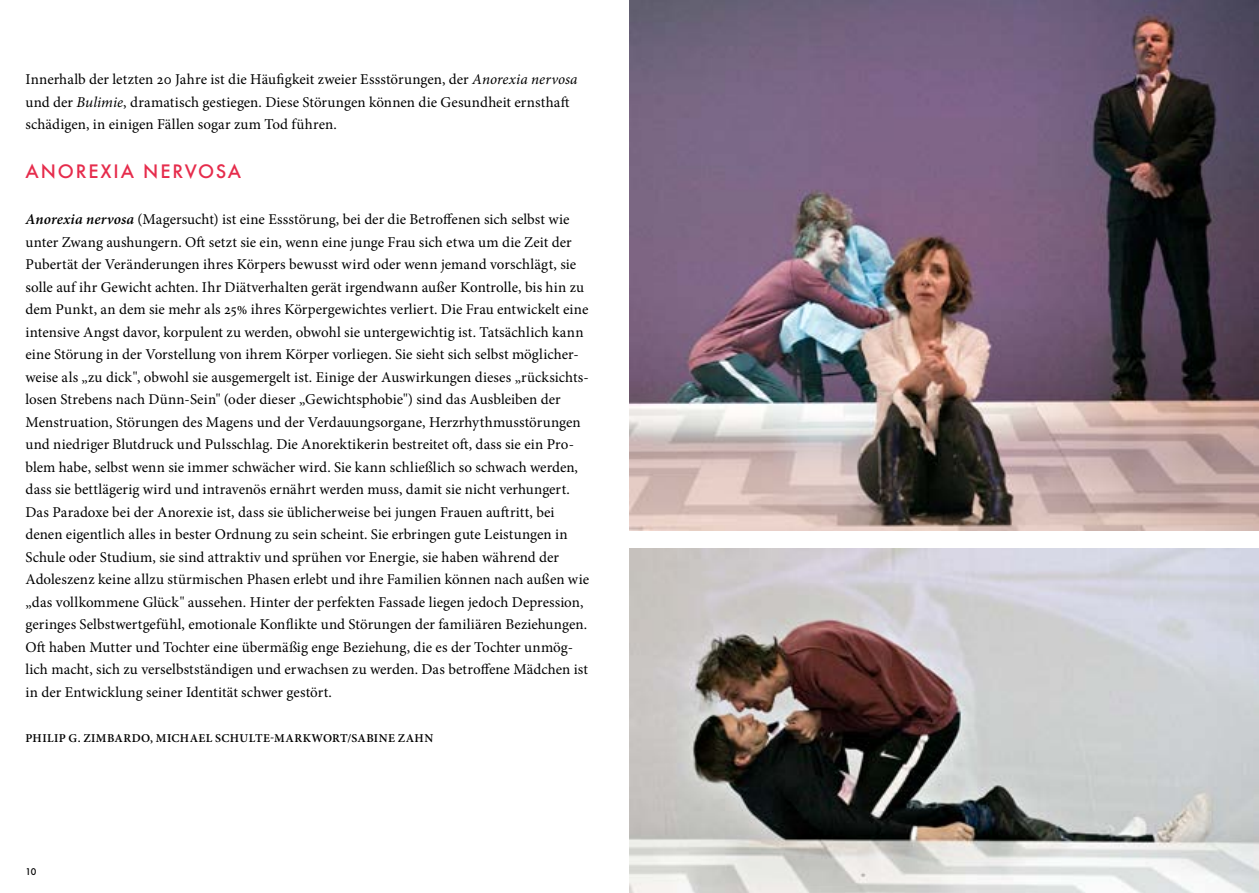
<style>
.page{position:relative;width:1259px;height:893px;background:#fff}
.page>*{position:absolute;margin:0;border:0;box-sizing:border-box;transform-origin:0 0}
.t1{font:500 18px "Futura";letter-spacing:.105em;color:#e62c4c}
.t2{font:15px/22.5px "Minion Pro";color:#000}
.t3{font:600 12px "Minion Pro";letter-spacing:.035em;color:#000}
.t4{font:500 9px "Futura";color:#000}
.s1{font-style:italic}
.s2{font-weight:600;font-style:italic}
</style>
<div class="page">
<img style="left:629px;top:549px;width:630px;height:344px">
<img style="left:629px;top:0;width:630px;height:531px">
<p class="t2" style="left:26px;top:69px;width:553px">Innerhalb der letzten 20 Jahre ist die Häufigkeit zweier Essstörungen, der <span class="s1">Anorexia nervosa </span>und der <span class="s1">Bulimie</span>, dramatisch gestiegen. Diese Störungen können die Gesundheit ernsthaft schädigen, in einigen Fällen sogar zum Tod führen.</p>
<p class="t1" style="left:26px;top:159px;width:217px">ANOREXIA NERVOSA</p>
<p class="t2" style="left:26px;top:208px;width:565px"><span class="s2">Anorexia nervosa</span> (Magersucht) ist eine Essstörung, bei der die Betroffenen sich selbst wie unter Zwang aushungern. Oft setzt sie ein, wenn eine junge Frau sich etwa um die Zeit der Pubertät der Veränderungen ihres Körpers bewusst wird oder wenn jemand vorschlägt, sie solle auf ihr Gewicht achten. Ihr Diätverhalten gerät irgendwann außer Kontrolle, bis hin zu dem Punkt, an dem sie mehr als 25% ihres Körpergewichtes verliert. Die Frau entwickelt eine intensive Angst davor, korpulent zu werden, obwohl sie untergewichtig ist. Tatsächlich kann eine Störung in der Vorstellung von ihrem Körper vorliegen. Sie sieht sich selbst möglicher&shy;weise als „zu dick", obwohl sie ausgemergelt ist. Einige der Auswirkungen dieses „rücksichts&shy;losen Strebens nach Dünn-Sein" (oder dieser „Gewichtsphobie") sind das Ausbleiben der Menstruation, Störungen des Magens und der Verdauungsorgane, Herzrhythmusstörungen und niedriger Blutdruck und Pulsschlag. Die Anorektikerin bestreitet oft, dass sie ein Pro&shy;blem habe, selbst wenn sie immer schwächer wird. Sie kann schließlich so schwach werden, dass sie bettlägerig wird und intravenös ernährt werden muss, damit sie nicht verhungert.<br>Das Paradoxe bei der Anorexie ist, dass sie üblicherweise bei jungen Frauen auftritt, bei denen eigentlich alles in bester Ordnung zu sein scheint. Sie erbringen gute Leistungen in Schule oder Studium, sie sind attraktiv und sprühen vor Energie, sie haben während der Adoleszenz keine allzu stürmischen Phasen erlebt und ihre Familien können nach außen wie „das vollkommene Glück" aussehen. Hinter der perfekten Fassade liegen jedoch Depression, geringes Selbstwertgefühl, emotionale Konflikte und Störungen der familiären Beziehungen.<br>Oft haben Mutter und Tochter eine übermäßig enge Beziehung, die es der Tochter unmög&shy;lich macht, sich zu verselbstständigen und erwachsen zu werden. Das betroffene Mädchen ist in der Entwicklung seiner Identität schwer gestört.</p>
<p class="t3" style="left:26px;top:729px;width:409px">PHILIP G. ZIMBARDO, MICHAEL SCHULTE-MARKWORT/SABINE ZAHN</p>
<p class="t4" style="left:26px;top:865px;width:12px">10</p>
</div>
